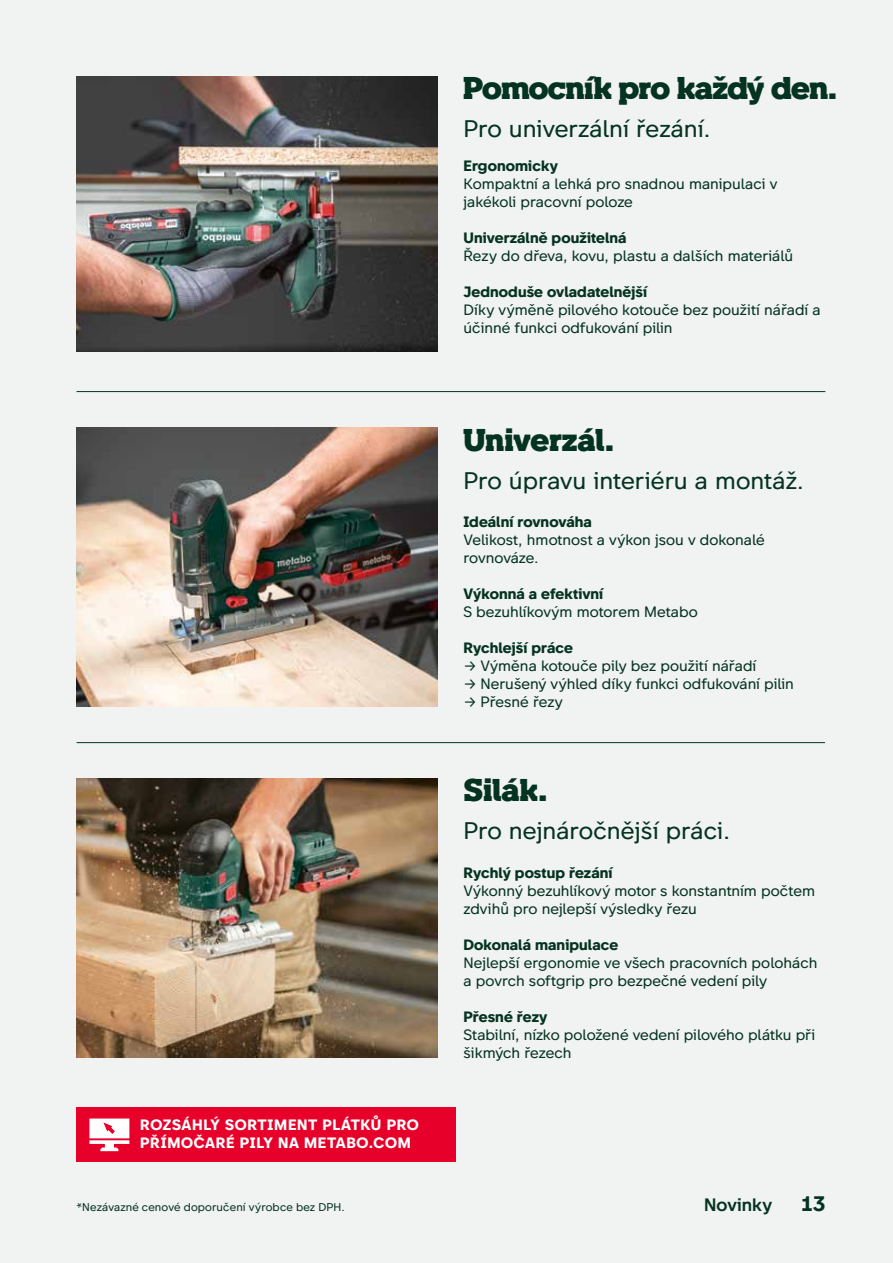
<style>
.page{position:relative;width:893px;height:1263px;background:#f1f2f2}
.page>*{position:absolute;margin:0;border:0;box-sizing:border-box;transform-origin:0 0}
.t1{font:800 31.5px "Metabo Slab";letter-spacing:-.005em;color:#043321}
.t2{font:24px "Metabo Sans";color:#043321}
.t3{font:700 21px "Metabo Slab";color:#043321}
.t4{font:600 18px "Metabo Sans";letter-spacing:.005em;color:#043321}
.t5{font:15px/18px "Metabo Sans";color:#043321}
.t6{font:700 15px "Metabo Sans";letter-spacing:.005em;color:#043321}
.t7{font:700 15px/18px "Metabo Sans";letter-spacing:.04em;color:#fff}
.t8{font:11.25px "Metabo Sans";letter-spacing:.015em;color:#043321}
</style>
<div class="page">
<hr style="left:77px;top:391px;width:748px;height:1px;background:#043321">
<hr style="left:77px;top:742px;width:748px;height:1px;background:#043321">
<img style="left:77px;top:77px;width:361px;height:274px">
<img style="left:77px;top:428px;width:361px;height:279px">
<img style="left:77px;top:779px;width:361px;height:279px">
<div style="left:77px;top:1107px;width:379px;height:54px;background:#e7002a"></div>
<svg style="left:89px;top:1118px;width:40px;height:33px"></svg>
<h1 class="t1" style="left:463px;top:68px;width:375px">Pomocník pro každý den.</h1>
<h2 class="t2" style="left:463px;top:114px;width:249px">Pro univerzální řezání.</h2>
<p class="t6" style="left:463px;top:156px;width:96px">Ergonomicky</p>
<p class="t5" style="left:463px;top:175px;width:315px">Kompaktní a lehká pro snadnou manipulaci v jakékoli pracovní poloze</p>
<p class="t6" style="left:463px;top:228px;width:165px">Univerzálně použitelná</p>
<p class="t5" style="left:463px;top:247px;width:331px">Řezy do dřeva, kovu, plastu a dalších materiálů</p>
<p class="t6" style="left:463px;top:282px;width:185px">Jednoduše ovladatelnější</p>
<p class="t5" style="left:463px;top:301px;width:359px">Díky výměně pilového kotouče bez použití nářadí a účinné funkci odfukování pilin</p>
<h1 class="t1" style="left:463px;top:420px;width:152px">Univerzál.</h1>
<h2 class="t2" style="left:463px;top:466px;width:342px">Pro úpravu interiéru a montáž.</h2>
<p class="t6" style="left:463px;top:512px;width:130px">Ideální rovnováha</p>
<p class="t5" style="left:463px;top:530px;width:303px">Velikost, hmotnost a výkon jsou v dokonalé rovnováze.</p>
<p class="t6" style="left:463px;top:584px;width:141px">Výkonná a efektivní</p>
<p class="t5" style="left:463px;top:602px;width:236px">S bezuhlíkovým motorem Metabo</p>
<p class="t6" style="left:463px;top:638px;width:111px">Rychlejší práce</p>
<p class="t5" style="left:463px;top:656px;width:294px">→ Výměna kotouče pily bez použití nářadí</p>
<p class="t5" style="left:463px;top:674px;width:332px">→ Nerušený výhled díky funkci odfukování pilin</p>
<p class="t5" style="left:463px;top:692px;width:101px">→ Přesné řezy</p>
<h1 class="t1" style="left:463px;top:770px;width:86px">Silák.</h1>
<h2 class="t2" style="left:463px;top:816px;width:268px">Pro nejnáročnější práci.</h2>
<p class="t7" style="left:140px;top:1116px;width:280px">ROZSÁHLÝ SORTIMENT PLÁTKŮ PRO<br>PŘÍMOČARÉ PILY NA METABO.COM</p>
<p class="t6" style="left:463px;top:863px;width:150px">Rychlý postup řezání</p>
<p class="t5" style="left:463px;top:881px;width:353px">Výkonný bezuhlíkový motor s konstantním počtem zdvihů pro nejlepší výsledky řezu</p>
<p class="t6" style="left:463px;top:935px;width:156px">Dokonalá manipulace</p>
<p class="t5" style="left:463px;top:953px;width:355px">Nejlepší ergonomie ve všech pracovních polohách a povrch softgrip pro bezpečné vedení pily</p>
<p class="t6" style="left:463px;top:1007px;width:85px">Přesné řezy</p>
<p class="t5" style="left:463px;top:1025px;width:353px">Stabilní, nízko položené vedení pilového plátku při šikmých řezech</p>
<p class="t8" style="left:77px;top:1200px;width:270px">*Nezávazné cenové doporučení výrobce bez DPH.</p>
<p class="t4" style="left:704px;top:1193px;width:70px">Novinky</p>
<h3 class="t3" style="left:800px;top:1190px;width:26px">13</h3>
</div>
